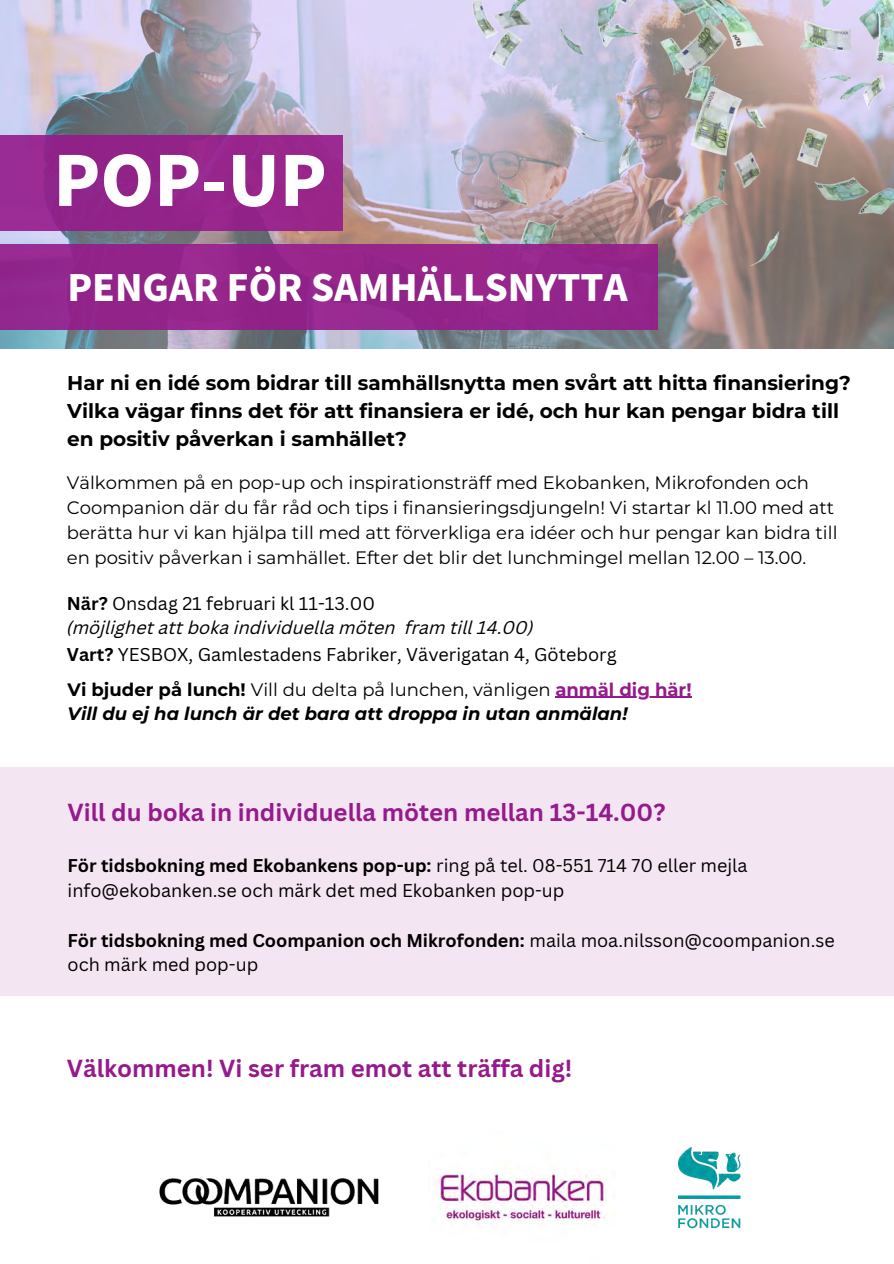
<style>
.page{position:relative;width:894px;height:1264px;background:#fff}
.page>*{position:absolute;margin:0;border:0;box-sizing:border-box;transform-origin:0 0}
.t1{font:900 68.4px "Noto Sans SC";color:#fff}
.t2{font:900 36.15px "Noto Sans SC";color:#fff}
.t3{font:700 24px "Canva Sans";color:#961a8b}
.t4{font:700 19.95px/27.9px "Montserrat";color:#000}
.t5{font:18px/24.8px "Montserrat";color:#000}
.t6{font:18px/24.8px "Canva Sans";color:#000}
.t7{font:700 18px "Canva Sans";color:#000}
.t8{font:italic 18px "Canva Sans";color:#000}
.t9{font:italic 700 18px "Montserrat";color:#000}
.s1{font-weight:700}
.s2{font-weight:700;color:#961a8b}
.s3{font-weight:400}
</style>
<div class="page">
<img style="left:0;top:0;width:893px;height:348px">
<img style="left:461px;top:0;width:432px;height:295px">
<div style="left:0;top:244px;width:657px;height:85px;background:#92258b"></div>
<div style="left:0;top:766px;width:893px;height:229px;background:#f3e5f2"></div>
<img style="left:159px;top:1178px;width:220px;height:39px">
<img style="left:678px;top:1147px;width:62px;height:82px">
<img style="left:436px;top:1171px;width:170px;height:53px">
<hr style="left:555px;top:696px;width:136px;height:2px;background:#961a8b">
<div style="left:0;top:135px;width:342px;height:96px;background:#96258a"></div>
<p class="t1" style="left:53px;top:127px;width:275px">POP-UP</p>
<h5 class="t2" style="left:67px;top:259px;width:561px">PENGAR FÖR SAMHÄLLSNYTTA</h5>
<p class="t4" style="left:67px;top:369px;width:784px">Har ni en idé som bidrar till samhällsnytta men svårt att hitta finansiering?<br>Vilka vägar finns det för att finansiera er idé, och hur kan pengar bidra till en positiv påverkan i samhället?</p>
<h4 class="t5" style="left:67px;top:470px;width:772px">Välkommen på en pop-up och inspirationsträff med Ekobanken, Mikrofonden och Coompanion där du får råd och tips i finansieringsdjungeln! Vi startar kl 11.00 med att berätta hur vi kan hjälpa till med att förverkliga era idéer och hur pengar kan bidra till en positiv påverkan i samhället. Efter det blir det lunchmingel mellan 12.00 – 13.00.</h4>
<p class="t6" style="left:67px;top:590px;width:309px"><span class="s1">När?</span> Onsdag 21 februari kl 11-13.00</p>
<h5 class="t8" style="left:67px;top:620px;width:468px">(möjlighet att boka individuella möten fram till 14.00)</h5>
<h3 class="t6" style="left:67px;top:642px;width:551px"><span class="s1">Vart?</span> YESBOX, Gamlestadens Fabriker, Väverigatan 4, Göteborg</h3>
<p class="t5" style="left:68px;top:676px;width:625px"><span class="s1">Vi bjuder på lunch!</span> Vill du delta på lunchen, vänligen <span class="s2">anmäl dig här!</span></p>
<p class="t9" style="left:68px;top:703px;width:561px">Vill du ej ha lunch är det bara att droppa in utan anmälan!</p>
<p class="t3" style="left:68px;top:795px;width:599px">Vill du boka in individuella möten mellan 13-14.00?</p>
<p class="t6" style="left:68px;top:853px;width:681px"><span class="s1">För tidsbokning med Ekobankens pop-up:</span> ring på tel. 08-551 714 70 eller mejla info@ekobanken.se och märk det med Ekobanken pop-up</p>
<p class="t7" style="left:68px;top:927px;width:768px">För tidsbokning med Coompanion och Mikrofonden: <span class="s3">maila moa.nilsson@coompanion.se</span></p>
<h3 class="t6" style="left:68px;top:952px;width:192px">och märk med pop-up</h3>
<p class="t3" style="left:67px;top:1051px;width:507px">Välkommen! Vi ser fram emot att träffa dig!</p>
</div>
